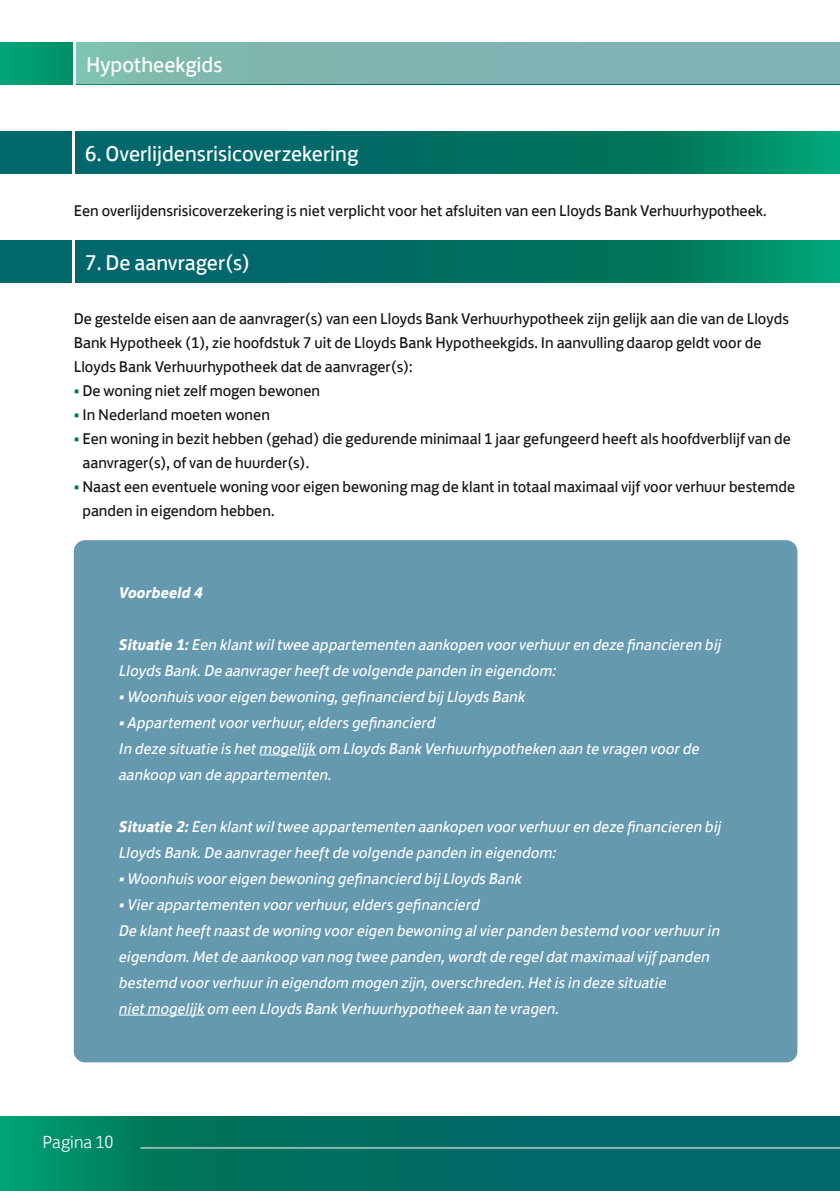
<style>
.page{position:relative;width:840px;height:1191px;background:#fff}
.page>*{position:absolute;margin:0;border:0;box-sizing:border-box;transform-origin:0 0}
.t1{font:22px "Lloyds Bank Jack";color:#fff}
.t2{font:300 18px "Lloyds Bank Jack";color:#fff}
.BODY{font:italic 16px/26px "Lloyds Bank Jack";color:#fff}
.BODY-2{font:16px/24px "Lloyds Bank Jack";color:#151616}
.BODY-3{font:italic 700 16px "Lloyds Bank Jack";color:#fff}
.s1{color:#007255}
.s2{font-weight:700}
</style>
<div class="page">
<svg style="left:0;top:1116px;width:839px;height:75px;background:#017266"></svg>
<hr style="left:140px;top:1147px;width:699px;height:1px;background:#fff">
<div style="left:0;top:43px;width:839px;height:41px;background:#009a71"></div>
<div style="left:74px;top:43px;width:765px;height:41px;background:#7fb4b2"></div>
<hr style="left:74px;top:42px;width:2px;height:42px;background:#fff">
<svg style="left:0;top:132px;width:839px;height:42px;background:#007266"></svg>
<hr style="left:73px;top:132px;width:2px;height:42px;background:#fff">
<svg style="left:0;top:240px;width:839px;height:42px;background:#007266"></svg>
<hr style="left:73px;top:240px;width:2px;height:42px;background:#fff">
<div style="left:74px;top:540px;width:723px;height:522px;background:#6499b0;border-radius:11px"></div>
<hr style="left:259px;top:754px;width:57px;height:1px;background:#fff">
<hr style="left:119px;top:1014px;width:86px;height:1px;background:#fff">
<h1 class="t1" style="left:86px;top:46px;width:138px">Hypotheekgids</h1>
<p class="t1" style="left:85px;top:136px;width:274px">6. Overlijdensrisicoverzekering</p>
<p class="BODY-2" style="left:74px;top:197px;width:694px">Een overlijdensrisicoverzekering is niet verplicht voor het afsluiten van een Lloyds Bank Verhuurhypotheek.</p>
<p class="t1" style="left:85px;top:244px;width:167px">7. De aanvrager(s)</p>
<p class="BODY-2" style="left:74px;top:305px;width:716px">De gestelde eisen aan de aanvrager(s) van een Lloyds Bank Verhuurhypotheek zijn gelijk aan die van de Lloyds<br>Bank Hypotheek (1), zie hoofdstuk 7 uit de Lloyds Bank Hypotheekgids. In aanvulling daarop geldt voor de<br>Lloyds Bank Verhuurhypotheek dat de aanvrager(s):</p>
<p class="BODY-2" style="left:74px;top:377px;width:248px"><span class="s1">•</span> De woning niet zelf mogen bewonen</p>
<p class="BODY-2" style="left:74px;top:401px;width:197px"><span class="s1">•</span> In Nederland moeten wonen</p>
<p class="BODY-2" style="left:82px;top:425px;width:709px;text-indent:-9px"><span class="s1">•</span> Een woning in bezit hebben (gehad) die gedurende minimaal 1 jaar gefungeerd heeft als hoofdverblijf van de aanvrager(s), of van de huurder(s).</p>
<p class="BODY-2" style="left:82px;top:473px;width:713px;text-indent:-9px"><span class="s1">•</span> Naast een eventuele woning voor eigen bewoning mag de klant in totaal maximaal vijf voor verhuur bestemde panden in eigendom hebben.</p>
<p class="BODY-3" style="left:119px;top:579px;width:85px">Voorbeeld 4</p>
<p class="BODY" style="left:119px;top:630px;width:603px"><span class="s2">Situatie 1:</span> Een klant wil twee appartementen aankopen voor verhuur en deze financieren bij<br>Lloyds Bank. De aanvrager heeft de volgende panden in eigendom:</p>
<p class="BODY" style="left:119px;top:682px;width:408px">• Woonhuis voor eigen bewoning, gefinancierd bij Lloyds Bank</p>
<p class="BODY" style="left:119px;top:708px;width:318px">• Appartement voor verhuur, elders gefinancierd</p>
<p class="BODY" style="left:119px;top:734px;width:582px">In deze situatie is het mogelijk om Lloyds Bank Verhuurhypotheken aan te vragen voor de aankoop van de appartementen.</p>
<p class="BODY" style="left:119px;top:812px;width:603px"><span class="s2">Situatie 2:</span> Een klant wil twee appartementen aankopen voor verhuur en deze financieren bij<br>Lloyds Bank. De aanvrager heeft de volgende panden in eigendom:</p>
<p class="BODY" style="left:119px;top:864px;width:404px">• Woonhuis voor eigen bewoning gefinancierd bij Lloyds Bank</p>
<p class="BODY" style="left:119px;top:890px;width:362px">• Vier appartementen voor verhuur, elders gefinancierd</p>
<p class="BODY" style="left:119px;top:916px;width:602px">De klant heeft naast de woning voor eigen bewoning al vier panden bestemd voor verhuur in eigendom. Met de aankoop van nog twee panden, wordt de regel dat maximaal vijf panden bestemd voor verhuur in eigendom mogen zijn, overschreden. Het is in deze situatie<br>niet mogelijk om een Lloyds Bank Verhuurhypotheek aan te vragen.</p>
<p class="t2" style="left:43px;top:1127px;width:72px">Pagina 10</p>
</div>
